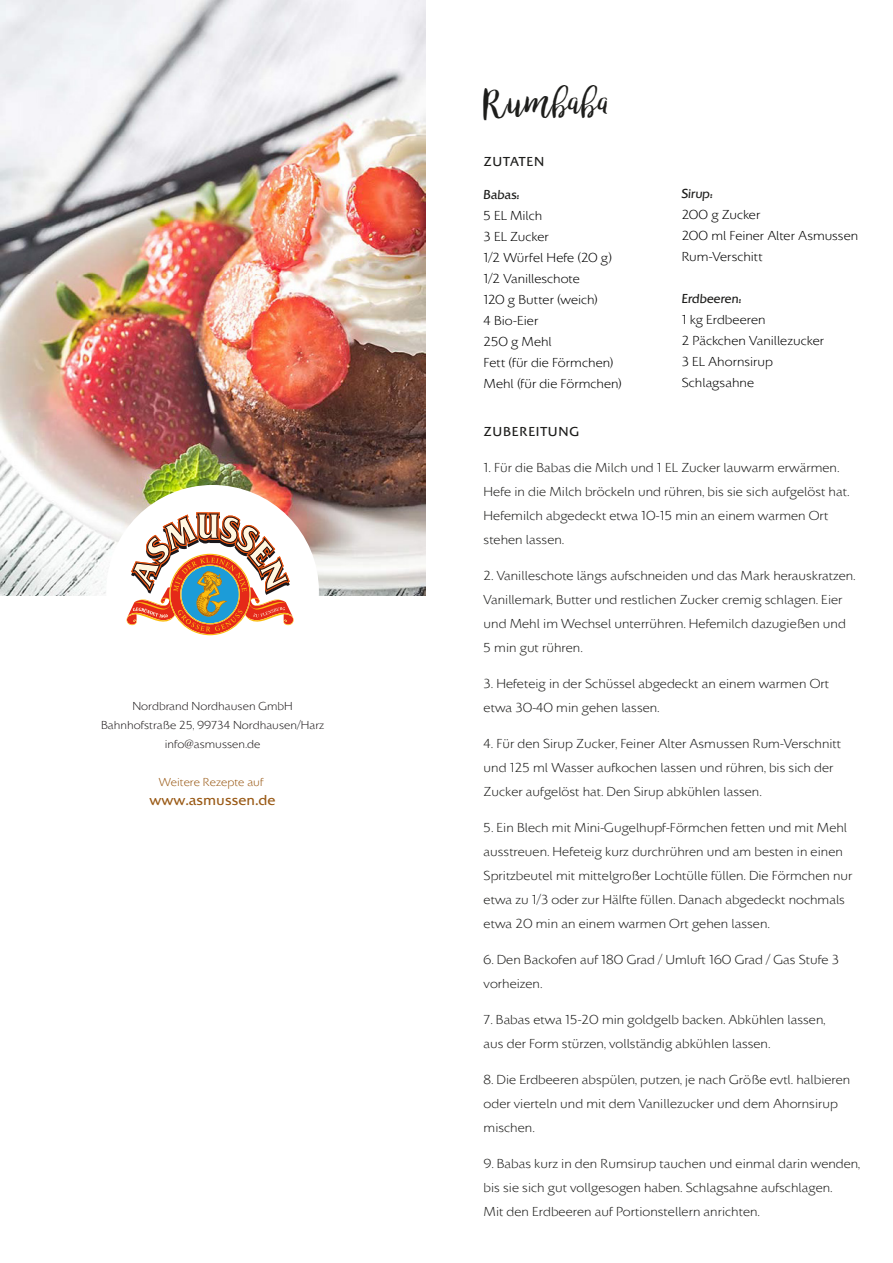
<style>
.page{position:relative;width:893px;height:1263px;background:#fff}
.page>*{position:absolute;margin:0;border:0;box-sizing:border-box;transform-origin:0 0}
.t1{font:36px "bromello";letter-spacing:.01em;color:#1d1d1b}
.t2{font:500 15px "Colosseum";color:#995915}
.t3{font:300 13.5px/24px "Colosseum";color:#1d1d1b}
.t4{font:300 13.5px/21px "Colosseum";letter-spacing:-.005em;color:#000}
.t5{font:italic 500 13.5px "Colosseum";letter-spacing:.005em;color:#1d1d1b}
.t6{font:500 13.5px "Colosseum";letter-spacing:.045em;color:#1d1d1b}
.t7{font:300 12px/18.9px "Colosseum";color:#231f20;text-align:center}
.t8{font:300 12px "Colosseum";color:#995915}
</style>
<div class="page">
<img style="left:0;top:0;width:425px;height:595px">
<div style="left:106px;top:485px;width:213px;height:213px;background:#fff;border-radius:50%"></div>
<svg style="left:127px;top:512px;width:167px;height:123px"></svg>
<p class="t7" style="left:101px;top:697px;width:224px">Nordbrand Nordhausen GmbH<br>Bahnhofstraße 25, 99734 Nordhausen/Harz info@asmussen.de</p>
<p class="t8" style="left:159px;top:776px;width:106px">Weitere Rezepte auf</p>
<p class="t2" style="left:150px;top:792px;width:128px">www.asmussen.de</p>
<h1 class="t1" style="left:484px;top:77px;width:127px">Rumbaba</h1>
<p class="t6" style="left:484px;top:154px;width:62px">ZUTATEN</p>
<p class="t5" style="left:484px;top:187px;width:38px">Babas:</p>
<p class="t4" style="left:484px;top:205px;width:140px">5 EL Milch<br>3 EL Zucker<br>1/2 Würfel Hefe (20 g)<br>1/2 Vanilleschote<br>120 g Butter (weich)<br>4 Bio-Eier<br>250 g Mehl<br>Fett (für die Förmchen)<br>Mehl (für die Förmchen)</p>
<p class="t6" style="left:484px;top:424px;width:97px">ZUBEREITUNG</p>
<p class="t3" style="left:484px;top:456px;width:367px">1. Für die Babas die Milch und 1 EL Zucker lauwarm erwärmen.<br>Hefe in die Milch bröckeln und rühren, bis sie sich aufgelöst hat.<br>Hefemilch abgedeckt etwa 10-15 min an einem warmen Ort stehen lassen.</p>
<p class="t3" style="left:484px;top:564px;width:373px">2. Vanilleschote längs aufschneiden und das Mark herauskratzen.<br>Vanillemark, Butter und restlichen Zucker cremig schlagen. Eier und Mehl im Wechsel unterrühren. Hefemilch dazugießen und 5 min gut rühren.</p>
<p class="t3" style="left:484px;top:672px;width:347px">3. Hefeteig in der Schüssel abgedeckt an einem warmen Ort etwa 30-40 min gehen lassen.</p>
<p class="t3" style="left:484px;top:732px;width:359px">4. Für den Sirup Zucker, Feiner Alter Asmussen Rum-Verschnitt und 125 ml Wasser aufkochen lassen und rühren, bis sich der<br>Zucker aufgelöst hat. Den Sirup abkühlen lassen.</p>
<p class="t3" style="left:484px;top:816px;width:370px">5. Ein Blech mit Mini-Gugelhupf-Förmchen fetten und mit Mehl ausstreuen. Hefeteig kurz durchrühren und am besten in einen Spritzbeutel mit mittelgroßer Lochtülle füllen. Die Förmchen nur etwa zu 1/3 oder zur Hälfte füllen. Danach abgedeckt nochmals etwa 20 min an einem warmen Ort gehen lassen.</p>
<p class="t3" style="left:484px;top:948px;width:357px">6. Den Backofen auf 180 Grad / Umluft 160 Grad / Gas Stufe 3 vorheizen.</p>
<p class="t3" style="left:484px;top:1008px;width:343px">7. Babas etwa 15-20 min goldgelb backen. Abkühlen lassen, aus der Form stürzen, vollständig abkühlen lassen.</p>
<p class="t3" style="left:484px;top:1068px;width:368px">8. Die Erdbeeren abspülen, putzen, je nach Größe evtl. halbieren oder vierteln und mit dem Vanillezucker und dem Ahornsirup mischen.</p>
<p class="t3" style="left:484px;top:1152px;width:378px">9. Babas kurz in den Rumsirup tauchen und einmal darin wenden, bis sie sich gut vollgesogen haben. Schlagsahne aufschlagen.<br>Mit den Erdbeeren auf Portionstellern anrichten.</p>
<p class="t5" style="left:682px;top:186px;width:33px">Sirup:</p>
<p class="t4" style="left:682px;top:205px;width:178px">200 g Zucker<br>200 ml Feiner Alter Asmussen<br>Rum-Verschitt</p>
<p class="t5" style="left:682px;top:291px;width:61px">Erdbeeren:</p>
<p class="t4" style="left:682px;top:310px;width:144px">1 kg Erdbeeren<br>2 Päckchen Vanillezucker<br>3 EL Ahornsirup<br>Schlagsahne</p>
</div>
